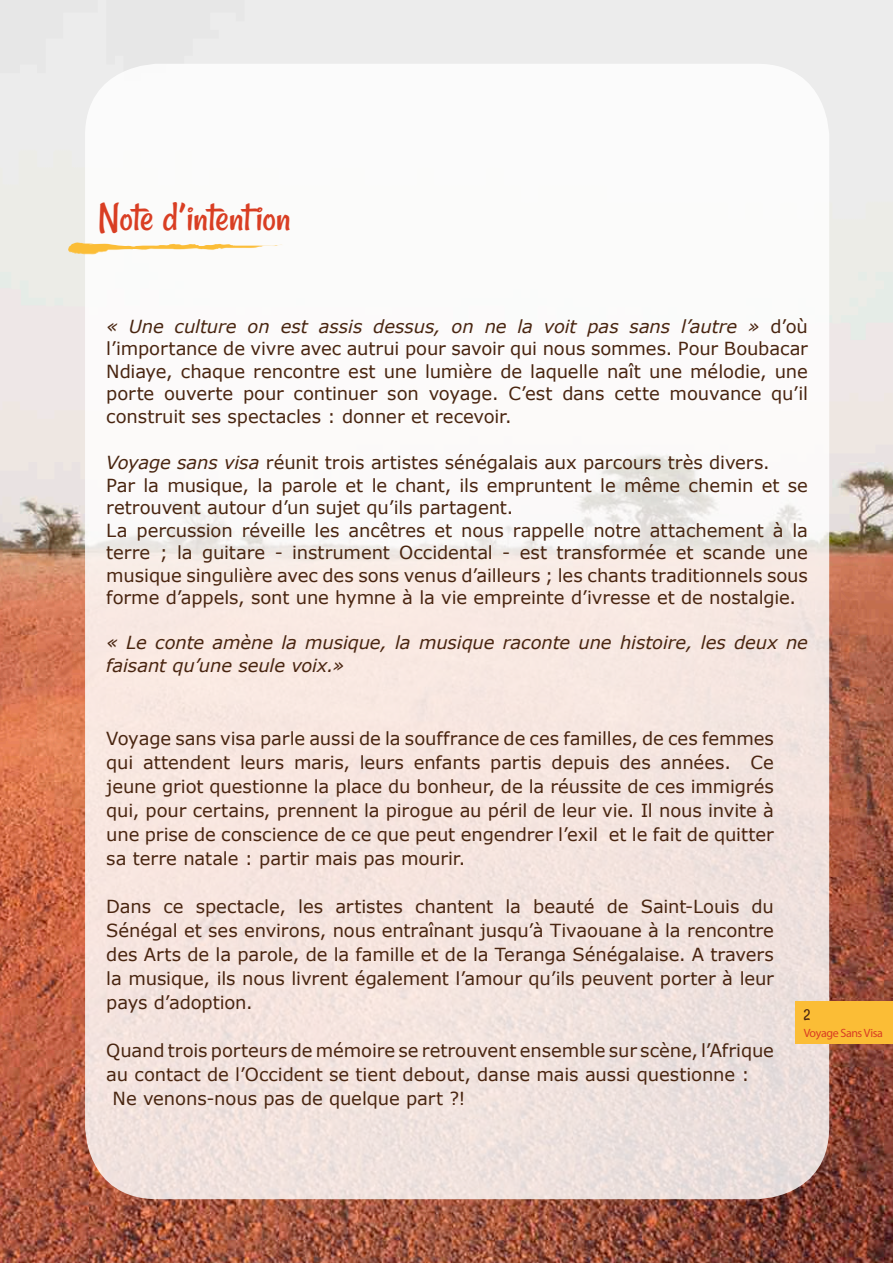
<style>
.page{position:relative;width:893px;height:1263px;background:#fff}
.page>*{position:absolute;margin:0;border:0;box-sizing:border-box;transform-origin:0 0}
.titre_1{font:42px "Rancho";letter-spacing:-.01em;color:#d93e23}
.texte_principal{font:18px/24px "Verdana";letter-spacing:-.005em;color:#492510;text-align:justify}
.texte_principal-2{font:italic 18px/22.5px "Verdana";letter-spacing:-.01em;color:#492510}
.t1{font:15px "Rancho";color:#492510}
.t2{font:12px "Myriad Pro";letter-spacing:-.03em;color:#d93e23}
.s1{font-style:italic}
</style>
<div class="page">
<img style="left:0;top:0;width:893px;height:1263px">
<div style="left:85px;top:64px;width:744px;height:1135px;background:linear-gradient(to bottom,#feffff,#efdcd6);border-radius:72px"></div>
<div style="left:795px;top:1001px;width:98px;height:42px;background:#fbbd36"></div>
<svg style="left:68px;top:242px;width:216px;height:13px"></svg>
<p class="titre_1" style="left:98px;top:192px;width:195px">Note d’intention</p>
<p class="texte_principal" style="left:106px;top:315px;width:703px;line-height:22.5px"><span class="s1">« Une culture on est assis dessus, on ne la voit pas sans l’autre »</span> d’où l’importance de vivre avec autrui pour savoir qui nous sommes. Pour Boubacar Ndiaye, chaque rencontre est une lumière de laquelle naît une mélodie, une porte ouverte pour continuer son voyage. C’est dans cette mouvance qu’il construit ses spectacles : donner et recevoir.</p>
<p class="texte_principal" style="left:106px;top:451px;width:665px"><span class="s1">Voyage sans visa</span> réunit trois artistes sénégalais aux parcours très divers.</p>
<p class="texte_principal" style="left:106px;top:474px;width:703px;line-height:22.5px">Par la musique, la parole et le chant, ils empruntent le même chemin et se retrouvent autour d’un sujet qu’ils partagent.</p>
<p class="texte_principal" style="left:106px;top:519px;width:703px;line-height:22.5px">La percussion réveille les ancêtres et nous rappelle notre attachement à la terre ; la guitare - instrument Occidental - est transformée et scande une musique singulière avec des sons venus d’ailleurs ; les chants traditionnels sous forme d’appels, sont une hymne à la vie empreinte d’ivresse et de nostalgie.</p>
<p class="texte_principal-2" style="left:106px;top:632px;width:703px">« Le conte amène la musique, la musique raconte une histoire, les deux ne faisant qu’une seule voix.»</p>
<p class="texte_principal" style="left:106px;top:726px;width:669px">Voyage sans visa parle aussi de la souffrance de ces familles, de ces femmes qui attendent leurs maris, leurs enfants partis depuis des années. Ce jeune griot questionne la place du bonheur, de la réussite de ces immigrés qui, pour certains, prennent la pirogue au péril de leur vie. Il nous invite à une prise de conscience de ce que peut engendrer l’exil et le fait de quitter sa terre natale : partir mais pas mourir.</p>
<p class="texte_principal" style="left:106px;top:894px;width:669px">Dans ce spectacle, les artistes chantent la beauté de Saint-Louis du Sénégal et ses environs, nous entraînant jusqu’à Tivaouane à la rencontre des Arts de la parole, de la famille et de la Teranga Sénégalaise. A travers la musique, ils nous livrent également l’amour qu’ils peuvent porter à leur pays d’adoption.</p>
<p class="texte_principal" style="left:106px;top:1038px;width:669px">Quand trois porteurs de mémoire se retrouvent ensemble sur scène, l’Afrique au contact de l’Occident se tient debout, danse mais aussi questionne :</p>
<p class="texte_principal" style="left:113px;top:1086px;width:355px">Ne venons-nous pas de quelque part ?!</p>
<p class="t1" style="left:804px;top:1005px;width:8px">2</p>
<p class="t2" style="left:804px;top:1025px;width:81px">Voyage Sans Visa</p>
</div>
